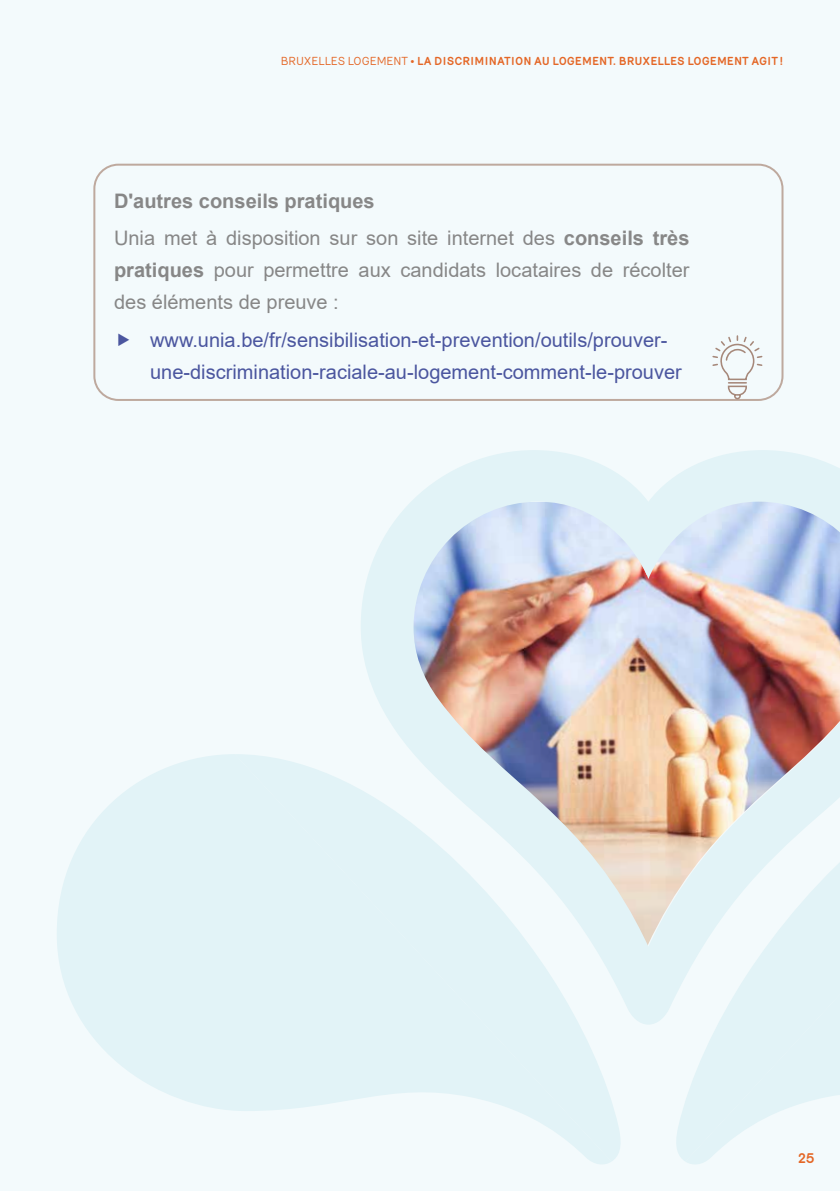
<style>
.page{position:relative;width:840px;height:1191px;background:#fff}
.page>*{position:absolute;margin:0;border:0;box-sizing:border-box;transform-origin:0 0}
.t1{font:20px/37.6px "Arial";color:#878787}
.t2{font:20px/32px "Arial";color:#4b569f}
.t3{font:700 14px "Mercury";color:#e46625}
.t4{font:700 11.2px "Mercury";color:#e46625}
.s1{font-weight:400}
.s2{font-weight:700}
</style>
<div class="page">
<div style="left:0;top:0;width:839px;height:1191px;background:#f3fafc"></div>
<svg style="left:57px;top:754px;width:554px;height:410px;fill:#e2f3f7"></svg>
<svg style="left:676px;top:1104px;width:9px;height:57px"></svg>
<svg style="left:685px;top:1024px;width:154px;height:140px;fill:#e2f3f7"></svg>
<img style="left:360px;top:450px;width:479px;height:574px">
<div style="left:93px;top:164px;width:690px;height:237px;border:2px solid #bea99e;border-radius:24px"></div>
<svg style="left:711px;top:335px;width:52px;height:65px"></svg>
<p class="t4" style="left:280px;top:55px;width:503px"><span class="s1">BRUXELLES LOGEMENT •</span> LA DISCRIMINATION AU LOGEMENT. BRUXELLES LOGEMENT AGIT!</p>
<p class="t1" style="left:114px;top:182px;width:576px"><span class="s2">D'autres conseils pratiques<br></span>Unia met à disposition sur son site internet des <span class="s2">conseils très</span></p>
<p class="t1" style="left:114px;top:254px;width:576px;line-height:32px"><span class="s2">pratiques</span> pour permettre aux candidats locataires de récolter des éléments de preuve :</p>
<p class="t2" style="left:150px;top:324px;width:533px">www.unia.be/fr/sensibilisation-et-prevention/outils/prouver&shy;une-discrimination-raciale-au-logement-comment-le-prouver</p>
<p class="t3" style="left:797px;top:1150px;width:18px">25</p>
</div>
